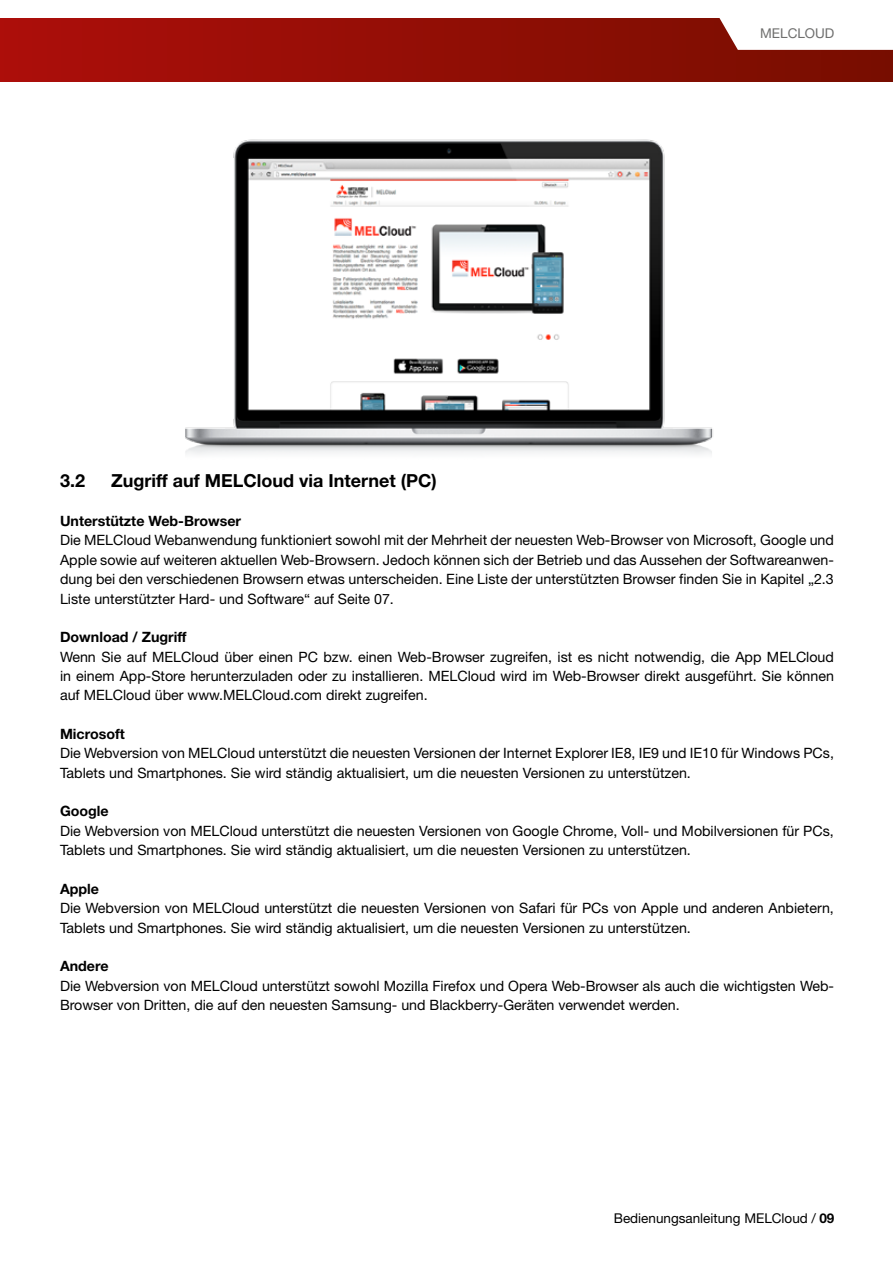
<style>
.page{position:relative;width:893px;height:1263px;background:#fff}
.page>*{position:absolute;margin:0;border:0;box-sizing:border-box;transform-origin:0 0}
.t1{font:700 18px "Helvetica Neue LT Pro";color:#000}
.t2{font:14.25px/19.4px "Helvetica Neue LT Pro";color:#000}
.t3{font:700 14.25px "Helvetica Neue LT Pro";color:#000}
.t4{font:13.5px "Helvetica Neue LT Pro";color:#000}
.t5{font:13.5px "Helvetica Neue LT Pro";color:#6f6f6e}
.s1{font-weight:700}
</style>
<div class="page">
<div style="left:0;top:18px;width:893px;height:63px;background:linear-gradient(to right,#ac0e0b,#770e00)"></div>
<svg style="left:718px;top:18px;width:175px;height:32px"></svg>
<img style="left:185px;top:139px;width:528px;height:315px">
<p class="t5" style="left:760px;top:25px;width:76px">MELCLOUD</p>
<p class="t1" style="left:60px;top:470px;width:27px">3.2</p>
<p class="t1" style="left:111px;top:470px;width:327px">Zugriff auf MELCloud via Internet (PC)</p>
<p class="t3" style="left:60px;top:512px;width:183px">Unterstützte Web-Browser</p>
<p class="t2" style="left:60px;top:530px;width:775px;text-align:justify">Die MELCloud Webanwendung funktioniert sowohl mit der Mehrheit der neuesten Web-Browser von Microsoft, Google und Apple sowie auf weiteren aktuellen Web-Browsern. Jedoch können sich der Betrieb und das Aussehen der Softwareanwen&shy;dung bei den verschiedenen Browsern etwas unterscheiden. Eine Liste der unterstützten Browser finden Sie in Kapitel „2.3<br>Liste unterstützter Hard- und Software“ auf Seite 07.</p>
<p class="t3" style="left:60px;top:628px;width:128px">Download / Zugriff</p>
<p class="t2" style="left:60px;top:646px;width:775px;text-align:justify">Wenn Sie auf MELCloud über einen PC bzw. einen Web-Browser zugreifen, ist es nicht notwendig, die App MELCloud in einem App-Store herunterzuladen oder zu installieren. MELCloud wird im Web-Browser direkt ausgeführt. Sie können auf MELCloud über www.MELCloud.com direkt zugreifen.</p>
<p class="t3" style="left:60px;top:725px;width:66px">Microsoft</p>
<p class="t2" style="left:60px;top:743px;width:775px">Die Webversion von MELCloud unterstützt die neuesten Versionen der Internet Explorer IE8, IE9 und IE10 für Windows PCs,<br>Tablets und Smartphones. Sie wird ständig aktualisiert, um die neuesten Versionen zu unterstützen.</p>
<p class="t3" style="left:60px;top:802px;width:50px">Google</p>
<p class="t2" style="left:60px;top:821px;width:775px">Die Webversion von MELCloud unterstützt die neuesten Versionen von Google Chrome, Voll- und Mobilversionen für PCs,<br>Tablets und Smartphones. Sie wird ständig aktualisiert, um die neuesten Versionen zu unterstützen.</p>
<p class="t3" style="left:60px;top:880px;width:41px">Apple</p>
<p class="t2" style="left:60px;top:898px;width:775px">Die Webversion von MELCloud unterstützt die neuesten Versionen von Safari für PCs von Apple und anderen Anbietern,<br>Tablets und Smartphones. Sie wird ständig aktualisiert, um die neuesten Versionen zu unterstützen.</p>
<p class="t3" style="left:60px;top:957px;width:50px">Andere</p>
<p class="t2" style="left:60px;top:975px;width:775px">Die Webversion von MELCloud unterstützt sowohl Mozilla Firefox und Opera Web-Browser als auch die wichtigsten Web-<br>Browser von Dritten, die auf den neuesten Samsung- und Blackberry-Geräten verwendet werden.</p>
<p class="t4" style="left:614px;top:1210px;width:222px">Bedienungsanleitung MELCloud / <span class="s1">09</span></p>
</div>
